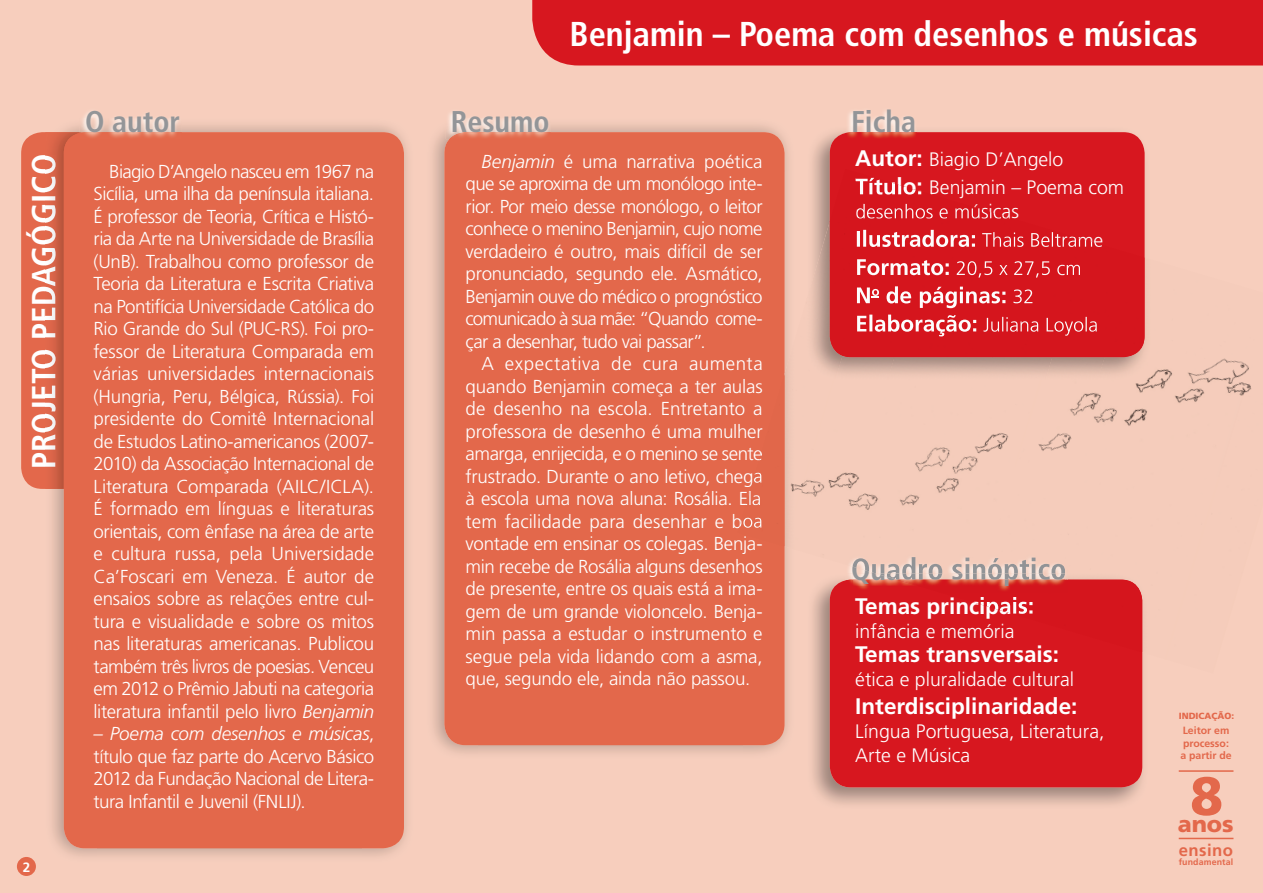
<style>
.page{position:relative;width:1263px;height:893px;background:#f7cebd}
.page>*{position:absolute;margin:0;border:0;box-sizing:border-box;transform-origin:0 0}
.t1{font:900 54px "Frutiger LT Std";color:#e3684b}
.t2{font:700 condensed 34.5px "Frutiger LT Std";color:#fff}
.t3{font:700 condensed 33px "Frutiger LT Std";color:#fff}
.t4{font:700 condensed 30px "Frutiger LT Std";color:#939598}
.t5{font:900 22.95px "Frutiger LT Std";color:#e3684b}
.t6{font:700 22.5px "Frutiger LT Std";color:#fff}
.t7{font:300 19.5px/28.2px "Frutiger LT Std";color:#fff}
.t8{font:300 18.75px/22.5px "Frutiger LT Std";letter-spacing:-.025em;color:#fff;text-align:justify}
.t9{font:700 16.65px "Frutiger LT Std";letter-spacing:.03em;color:#e3684b}
.t10{font:700 13.5px "Frutiger LT Std";color:#fff}
.t11{font:700 10.5px/12.3px "Frutiger LT Std";color:#e3684b}
.t12{font:900 9px "Frutiger LT Std";color:#e3684b}
.t13{font:700 8.85px "Frutiger LT Std";letter-spacing:.01em;color:#e3684b}
.s1{font-style:italic}
.s2{font-weight:700;font-size:22.5px}
</style>
<div class="page">
<div style="left:17px;top:857px;width:19px;height:19px;background:#e3684b;border-radius:50%"></div>
<div style="left:21px;top:132px;width:78px;height:357px;background:#e3684b;border-radius:21px"></div>
<div style="left:532px;top:0;width:731px;height:66px;background:#d7171f"></div>
<img style="left:551px;top:125px;width:238px;height:46px">
<img style="left:784px;top:171px;width:4px;height:170px">
<img style="left:742px;top:549px;width:46px;height:205px">
<div style="left:444px;top:132px;width:340px;height:613px;background:#e3684b;border-radius:21px"></div>
<img style="left:446px;top:111px;width:105px;height:28px">
<img style="left:449px;top:132px;width:102px;height:7px">
<img style="left:45px;top:126px;width:35px;height:363px">
<img style="left:182px;top:125px;width:226px;height:45px">
<img style="left:362px;top:170px;width:46px;height:687px">
<img style="left:45px;top:156px;width:11px;height:311px">
<div style="left:64px;top:132px;width:340px;height:716px;background:#e3684b;border-radius:21px"></div>
<img style="left:80px;top:111px;width:102px;height:27px">
<img style="left:812px;top:131px;width:333px;height:127px">
<div style="left:830px;top:132px;width:314px;height:225px;background:#d7171f;border-radius:21px"></div>
<img style="left:846px;top:110px;width:71px;height:28px">
<img style="left:812px;top:579px;width:331px;height:226px">
<div style="left:830px;top:580px;width:312px;height:207px;background:#d7171f;border-radius:21px"></div>
<svg style="left:846px;top:574px;width:6px;height:6px"></svg>
<img style="left:846px;top:580px;width:22px;height:9px">
<img style="left:852px;top:574px;width:25px;height:6px">
<img style="left:852px;top:580px;width:44px;height:6px">
<img style="left:1070px;top:358px;width:176px;height:63px">
<img style="left:1165px;top:386px;width:87px;height:35px">
<img style="left:794px;top:472px;width:52px;height:25px">
<img style="left:1038px;top:421px;width:99px;height:30px">
<img style="left:846px;top:433px;width:163px;height:77px">
<img style="left:784px;top:341px;width:10px;height:208px">
<img style="left:759px;top:452px;width:3px;height:9px">
<img style="left:751px;top:472px;width:11px;height:13px">
<img style="left:746px;top:491px;width:14px;height:14px">
<img style="left:739px;top:517px;width:23px;height:11px">
<img style="left:1105px;top:258px;width:45px;height:122px">
<img style="left:811px;top:221px;width:24px;height:152px">
<img style="left:1045px;top:357px;width:60px;height:23px">
<img style="left:830px;top:221px;width:104px;height:40px">
<img style="left:1014px;top:258px;width:130px;height:94px">
<img style="left:830px;top:261px;width:176px;height:96px">
<img style="left:992px;top:313px;width:146px;height:44px">
<img style="left:855px;top:178px;width:67px;height:17px">
<img style="left:856px;top:204px;width:157px;height:15px">
<img style="left:857px;top:230px;width:118px;height:17px">
<img style="left:982px;top:232px;width:120px;height:15px">
<img style="left:857px;top:259px;width:92px;height:16px">
<img style="left:950px;top:261px;width:130px;height:17px">
<img style="left:857px;top:287px;width:13px;height:16px">
<svg style="left:871px;top:289px;width:8px;height:9px"></svg>
<img style="left:879px;top:286px;width:126px;height:22px">
<img style="left:1013px;top:289px;width:19px;height:14px">
<img style="left:857px;top:315px;width:119px;height:21px">
<img style="left:978px;top:317px;width:119px;height:19px">
<img style="left:1068px;top:578px;width:75px;height:76px">
<img style="left:1068px;top:580px;width:74px;height:72px">
<img style="left:972px;top:597px;width:61px;height:17px">
<img style="left:848px;top:562px;width:4px;height:12px">
<img style="left:999px;top:586px;width:10px;height:5px">
<img style="left:852px;top:557px;width:213px;height:17px">
<img style="left:877px;top:574px;width:188px;height:6px">
<img style="left:896px;top:580px;width:169px;height:6px">
<hr style="left:1179px;top:770px;width:54px;height:2px;background:#e3684b">
<hr style="left:1179px;top:838px;width:54px;height:1px;background:#e3684b">
<h3 class="t3" style="left:24px;top:469px;width:316px;rotate:-90deg">PROJETO PEDAGÓGICO</h3>
<p class="t10" style="left:23px;top:859px;width:9px">2</p>
<h3 class="t4" style="left:85px;top:104px;width:97px">O autor</h3>
<p class="t8" style="left:94px;top:160px;width:282px;text-indent:16px">Biagio D’Angelo nasceu em 1967 na Sicília, uma ilha da península italiana.<br>É professor de Teoria, Crítica e Histó&shy;ria da Arte na Universidade de Brasília (UnB). Trabalhou como professor de Teoria da Literatura e Escrita Criativa na Pontifícia Universidade Católica do Rio Grande do Sul (PUC-RS). Foi pro&shy;fessor de Literatura Comparada em várias universidades internacionais (Hungria, Peru, Bélgica, Rússia). Foi presidente do Comitê Internacional de Estudos Latino-americanos (2007- 2010) da Associação Internacional de Literatura Comparada (AILC/ICLA).<br>É formado em línguas e literaturas orientais, com ênfase na área de arte e cultura russa, pela Universidade Ca’Foscari em Veneza. É autor de ensaios sobre as relações entre cul&shy;tura e visualidade e sobre os mitos nas literaturas americanas. Publicou também três livros de poesias. Venceu em 2012 o Prêmio Jabuti na categoria literatura infantil pelo livro <span class="s1">Benjamin</span></p>
<p class="t8" style="left:94px;top:723px;width:282px"><span class="s1">– Poema com desenhos e músicas</span>, título que faz parte do Acervo Básico 2012 da Fundação Nacional de Litera&shy;tura Infantil e Juvenil (FNLIJ).</p>
<h3 class="t4" style="left:451px;top:104px;width:100px">Resumo</h3>
<h2 class="t2" style="left:569px;top:14px;width:630px">Benjamin – Poema com desenhos e músicas</h2>
<h3 class="t4" style="left:851px;top:104px;width:67px">Ficha</h3>
<p class="t8" style="left:466px;top:150px;width:299px;text-indent:16px"><span class="s1">Benjamin</span> é uma narrativa poética que se aproxima de um monólogo inte&shy;rior. Por meio desse monólogo, o leitor conhece o menino Benjamin, cujo nome verdadeiro é outro, mais difícil de ser pronunciado, segundo ele. Asmático, Benjamin ouve do médico o prognóstico comunicado à sua mãe: “Quando come&shy;çar a desenhar, tudo vai passar”.</p>
<p class="t8" style="left:466px;top:353px;width:299px;text-indent:16px">A expectativa de cura aumenta quando Benjamin começa a ter aulas de desenho na escola. Entretanto a professora de desenho é uma mulher amarga, enrijecida, e o menino se sente frustrado. Durante o ano letivo, chega à escola uma nova aluna: Rosália. Ela tem facilidade para desenhar e boa vontade em ensinar os colegas. Benja&shy;min recebe de Rosália alguns desenhos de presente, entre os quais está a ima&shy;gem de um grande violoncelo. Benja&shy;min passa a estudar o instrumento e segue pela vida lidando com a asma, que, segundo ele, ainda não passou.</p>
<p class="t7" style="left:855px;top:146px;width:270px"><span class="s2">Autor:</span> Biagio D’Angelo<br><span class="s2">Título:</span> Benjamin – Poema com</p>
<p class="t6" style="left:855px;top:592px;width:180px">Temas principais:</p>
<p class="t7" style="left:855px;top:617px;width:161px">infância e memória</p>
<p class="t6" style="left:855px;top:640px;width:205px">Temas transversais:</p>
<p class="t7" style="left:855px;top:665px;width:220px">ética e pluralidade cultural</p>
<p class="t6" style="left:855px;top:693px;width:224px">Interdisciplinaridade:</p>
<p class="t7" style="left:855px;top:719px;width:251px;line-height:24px">Língua Portuguesa, Literatura,<br>Arte e Música</p>
<p class="t12" style="left:1179px;top:710px;width:57px">INDICAÇÃO:</p>
<p class="t11" style="left:1180px;top:724px;width:53px">Leitor em processo: a partir de</p>
<h1 class="t1" style="left:1190px;top:763px;width:35px">8</h1>
<p class="t5" style="left:1178px;top:810px;width:58px">anos</p>
<p class="t9" style="left:1179px;top:840px;width:56px">ensino</p>
<p class="t13" style="left:1179px;top:856px;width:56px">fundamental</p>
</div>
